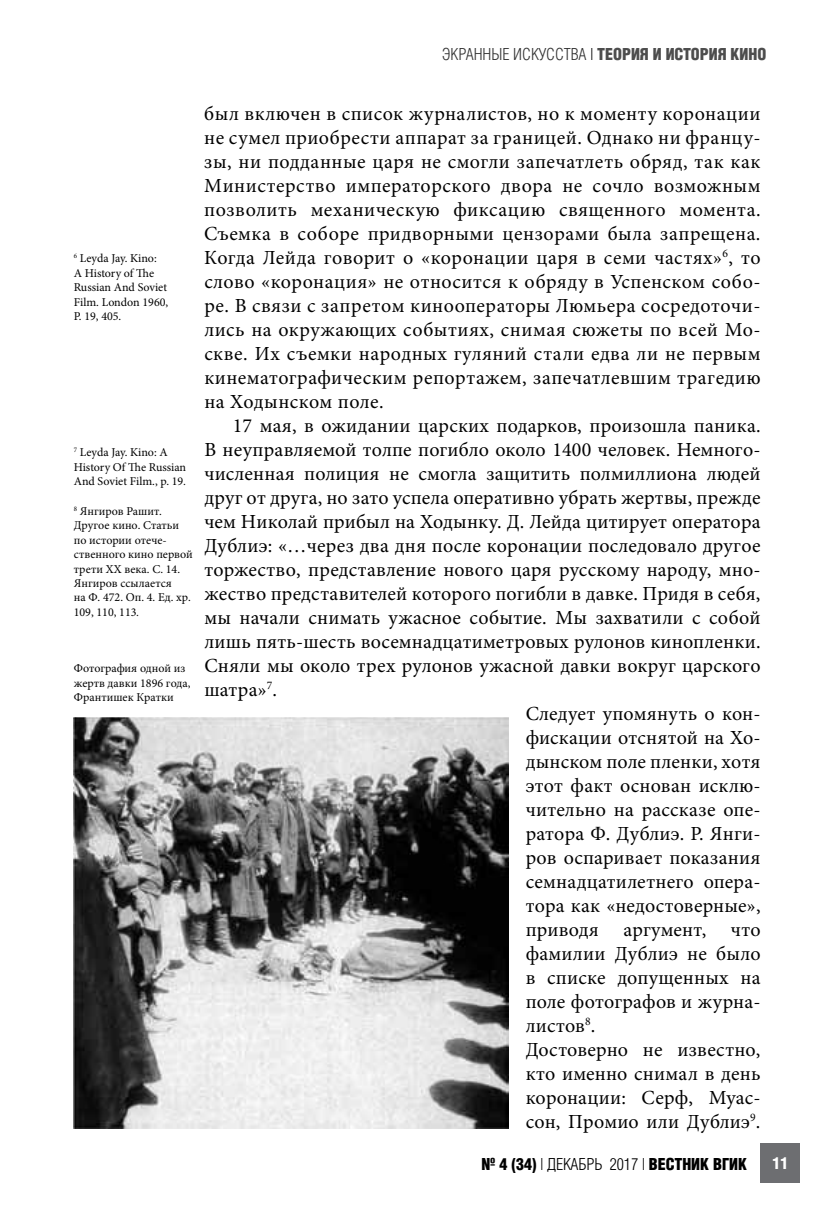
<style>
.page{position:relative;width:823px;height:1219px;background:#fff}
.page>*{position:absolute;margin:0;border:0;box-sizing:border-box;transform-origin:0 0}
.t1{font:20px/24px "Minion Pro";letter-spacing:.01em;color:#000;text-align:justify}
.t2{font:700 16px "AG Letterica Cond L";color:#4d4d4d}
.t3{font:700 16px "AG Letterica Cond L";color:#000}
.t4{font:700 16px "AG Letterica Cond L";color:#fff}
.t5{font:12px/14.4px "Minion Pro";color:#000}
.s1{font-weight:400;color:#333}
.s2{font-weight:400;color:#000}
.s3{font-style:italic}
.s4{font-weight:400}
</style>
<div class="page">
<div style="left:760px;top:1143px;width:39px;height:40px;background:#6d6e71"></div>
<img style="left:74px;top:717px;width:434px;height:411px">
<p class="t2" style="left:441px;top:44px;width:326px"><span class="s1">ЭКРАННЫЕ ИСКУССТВА</span> <span class="s2">|</span> ТЕОРИЯ И ИСТОРИЯ КИНО</p>
<p class="t5" style="left:74px;top:251px;width:96px"><sup>6</sup> Leyda Jay. Kino:<br>A History of The<br>Russian And Soviet<br>Film. London 1960,<br>P. 19, 405.</p>
<p class="t5" style="left:74px;top:445px;width:114px"><sup>7</sup> Leyda Jay. Kino: A<br>History Of The Russian<br>And Soviet Film., p. 19<span class="s3">.</span></p>
<p class="t5" style="left:74px;top:504px;width:120px"><sup>8</sup> Янгиров Рашит.<br>Другое кино. Статьи по истории отече&shy;ственного кино первой трети XX века. С. 14.<br>Янгиров ссылается<br>на Ф. 472. Оп. 4. Ед. хр.<br>109, 110, 113<span class="s3">.</span></p>
<p class="t5" style="left:74px;top:661px;width:118px">Фотография одной из жертв давки 1896 года,<br>Франтишек Кратки</p>
<p class="t1" style="left:204px;top:102px;width:557px">был включен в список журналистов, но к моменту коронации не сумел приобрести аппарат за границей. Однако ни францу&shy;зы, ни подданные царя не смогли запечатлеть обряд, так как Министерство императорского двора не сочло возможным позволить механическую фиксацию священного момента.<br>Съемка в соборе придворными цензорами была запрещена.<br>Когда Лейда говорит о «коронации царя в семи частях»<sup>6</sup>, то слово «коронация» не относится к обряду в Успенском собо&shy;ре. В связи с запретом кинооператоры Люмьерa сосредоточи&shy;лись на окружающих событиях, снимая сюжеты по всей Мо&shy;скве. Их съемки народных гуляний стали едва ли не первым кинематографическим репортажем, запечатлевшим трагедию на Ходынском поле.</p>
<p class="t1" style="left:232px;top:414px;width:529px">17 мая, в ожидании царских подарков, произошла паника.</p>
<p class="t1" style="left:204px;top:438px;width:557px">В неуправляемой толпе погибло около 1400 человек. Немного-</p>
<p class="t1" style="left:204px;top:462px;width:557px">численная полиция не смогла защитить полмиллиона людей</p>
<p class="t1" style="left:204px;top:486px;width:557px">друг от друга, но зато успела оперативно убрать жертвы, прежде</p>
<p class="t1" style="left:204px;top:510px;width:557px">чем Николай прибыл на Ходынку. Д. Лейда цитирует оператора</p>
<p class="t1" style="left:204px;top:534px;width:557px">Дублиэ: «…через два дня после коронации последовало другое</p>
<p class="t1" style="left:204px;top:558px;width:557px">торжество, представление нового царя русскому народу, мно-</p>
<p class="t1" style="left:204px;top:582px;width:557px">жество представителей которого погибли в давке. Придя в себя,</p>
<p class="t1" style="left:204px;top:606px;width:557px">мы начали снимать ужасное событие. Мы захватили с собой</p>
<p class="t1" style="left:204px;top:630px;width:557px">лишь пять-шесть восемнадцатиметровых рулонов кинопленки.</p>
<p class="t1" style="left:204px;top:654px;width:557px">Сняли мы около трех рулонов ужасной давки вокруг царского</p>
<p class="t1" style="left:204px;top:678px;width:74px">шатра»<sup>7</sup>.</p>
<p class="t1" style="left:525px;top:702px;width:236px">Следует упомянуть о кон-</p>
<p class="t1" style="left:525px;top:726px;width:236px">фискации отснятой на Хо-</p>
<p class="t1" style="left:525px;top:750px;width:236px">дынском поле пленки, хотя</p>
<p class="t1" style="left:525px;top:774px;width:236px">этот факт основан исклю-</p>
<p class="t1" style="left:525px;top:798px;width:236px">чительно на рассказе опе-</p>
<p class="t1" style="left:525px;top:822px;width:236px">ратора Ф. Дублиэ. Р. Янги-</p>
<p class="t1" style="left:525px;top:846px;width:236px">ров оспаривает показания</p>
<p class="t1" style="left:525px;top:870px;width:236px">семнадцатилетнего опера-</p>
<p class="t1" style="left:525px;top:894px;width:236px">тора как «недостоверные»,</p>
<p class="t1" style="left:525px;top:918px;width:236px">приводя аргумент, что</p>
<p class="t1" style="left:525px;top:942px;width:236px">фамилии Дублиэ не было</p>
<p class="t1" style="left:525px;top:966px;width:236px">в списке допущенных на</p>
<p class="t1" style="left:525px;top:990px;width:236px">поле фотографов и журна-</p>
<p class="t1" style="left:525px;top:1014px;width:71px">листов<sup>8</sup>.</p>
<p class="t1" style="left:525px;top:1038px;width:236px">Достоверно не известно,</p>
<p class="t1" style="left:525px;top:1062px;width:236px">кто именно снимал в день</p>
<p class="t1" style="left:525px;top:1086px;width:236px">коронации: Серф, Муас-</p>
<p class="t1" style="left:525px;top:1110px;width:236px">сон, Промио или Дублиэ<sup>9</sup>.</p>
<p class="t3" style="left:481px;top:1154px;width:267px">№ 4 (34) <span class="s4">| ДЕКАБРЬ 2017 |</span> ВЕСТНИК ВГИК</p>
<p class="t4" style="left:772px;top:1153px;width:17px">11</p>
</div>
